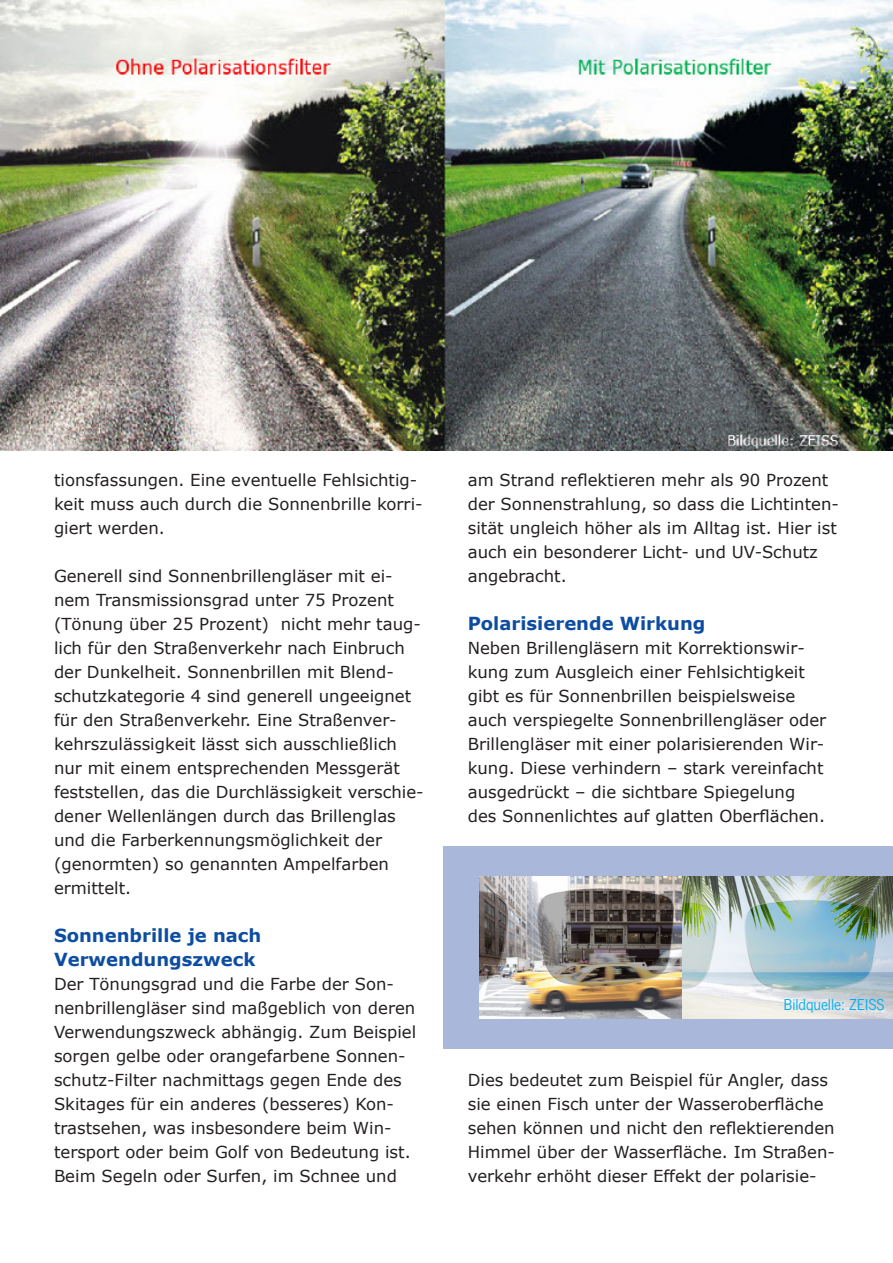
<style>
.page{position:relative;width:893px;height:1263px;background:#fff}
.page>*{position:absolute;margin:0;border:0;box-sizing:border-box;transform-origin:0 0}
.Absatzformat_1{font:700 18px "Verdana";color:#0d4da1}
.Absatzformat_1-2{font:16.5px/24px "Verdana";color:#231f20}
.t1{font:16.5px "Newcastle";color:#00aeef}
</style>
<div class="page">
<img style="left:0;top:0;width:893px;height:450px">
<div style="left:444px;top:846px;width:449px;height:203px;background:#a8b7da"></div>
<img style="left:681px;top:877px;width:211px;height:141px">
<img style="left:480px;top:877px;width:201px;height:141px">
<svg style="left:783px;top:998px;width:110px;height:18px;background:#dddddf"></svg>
<p class="Absatzformat_1-2" style="left:54px;top:468px;width:370px">tionsfassungen. Eine eventuelle Fehlsichtig&shy;keit muss auch durch die Sonnenbrille korri&shy;giert werden.</p>
<p class="Absatzformat_1-2" style="left:54px;top:564px;width:371px">Generell sind Sonnenbrillengläser mit ei&shy;nem Transmissionsgrad unter 75 Prozent (Tönung über 25 Prozent) nicht mehr taug&shy;lich für den Straßenverkehr nach Einbruch der Dunkelheit. Sonnenbrillen mit Blend&shy;schutzkategorie 4 sind generell ungeeignet für den Straßenverkehr. Eine Straßenver&shy;kehrszulässigkeit lässt sich ausschließlich nur mit einem entsprechenden Messgerät feststellen, das die Durchlässigkeit verschie&shy;dener Wellenlängen durch das Brillenglas und die Farberkennungsmöglichkeit der (genormten) so genannten Ampelfarben ermittelt.</p>
<p class="Absatzformat_1" style="left:54px;top:923px;width:209px">Sonnenbrille je nach</p>
<p class="Absatzformat_1" style="left:54px;top:947px;width:203px">Verwendungszweck</p>
<p class="Absatzformat_1-2" style="left:54px;top:972px;width:364px">Der Tönungsgrad und die Farbe der Son&shy;nenbrillengläser sind maßgeblich von deren Verwendungszweck abhängig. Zum Beispiel sorgen gelbe oder orangefarbene Sonnen&shy;schutz-Filter nachmittags gegen Ende des Skitages für ein anderes (besseres) Kon&shy;trastsehen, was insbesondere beim Win&shy;tersport oder beim Golf von Bedeutung ist.<br>Beim Segeln oder Surfen, im Schnee und</p>
<p class="Absatzformat_1-2" style="left:468px;top:468px;width:373px">am Strand reflektieren mehr als 90 Prozent der Sonnenstrahlung, so dass die Lichtinten&shy;sität ungleich höher als im Alltag ist. Hier ist auch ein besonderer Licht- und UV-Schutz angebracht.</p>
<p class="Absatzformat_1" style="left:468px;top:611px;width:239px">Polarisierende Wirkung</p>
<p class="Absatzformat_1-2" style="left:468px;top:636px;width:360px">Neben Brillengläsern mit Korrektionswir&shy;kung zum Ausgleich einer Fehlsichtigkeit gibt es für Sonnenbrillen beispielsweise auch verspiegelte Sonnenbrillengläser oder Brillengläser mit einer polarisierenden Wir&shy;kung. Diese verhindern – stark vereinfacht ausgedrückt – die sichtbare Spiegelung des Sonnenlichtes auf glatten Oberflächen.</p>
<p class="t1" style="left:783px;top:996px;width:103px">Bildquelle: ZEISS</p>
<p class="Absatzformat_1-2" style="left:468px;top:1068px;width:369px">Dies bedeutet zum Beispiel für Angler, dass sie einen Fisch unter der Wasseroberfläche sehen können und nicht den reflektierenden Himmel über der Wasserfläche. Im Straßen&shy;verkehr erhöht dieser Effekt der polarisie-</p>
</div>
